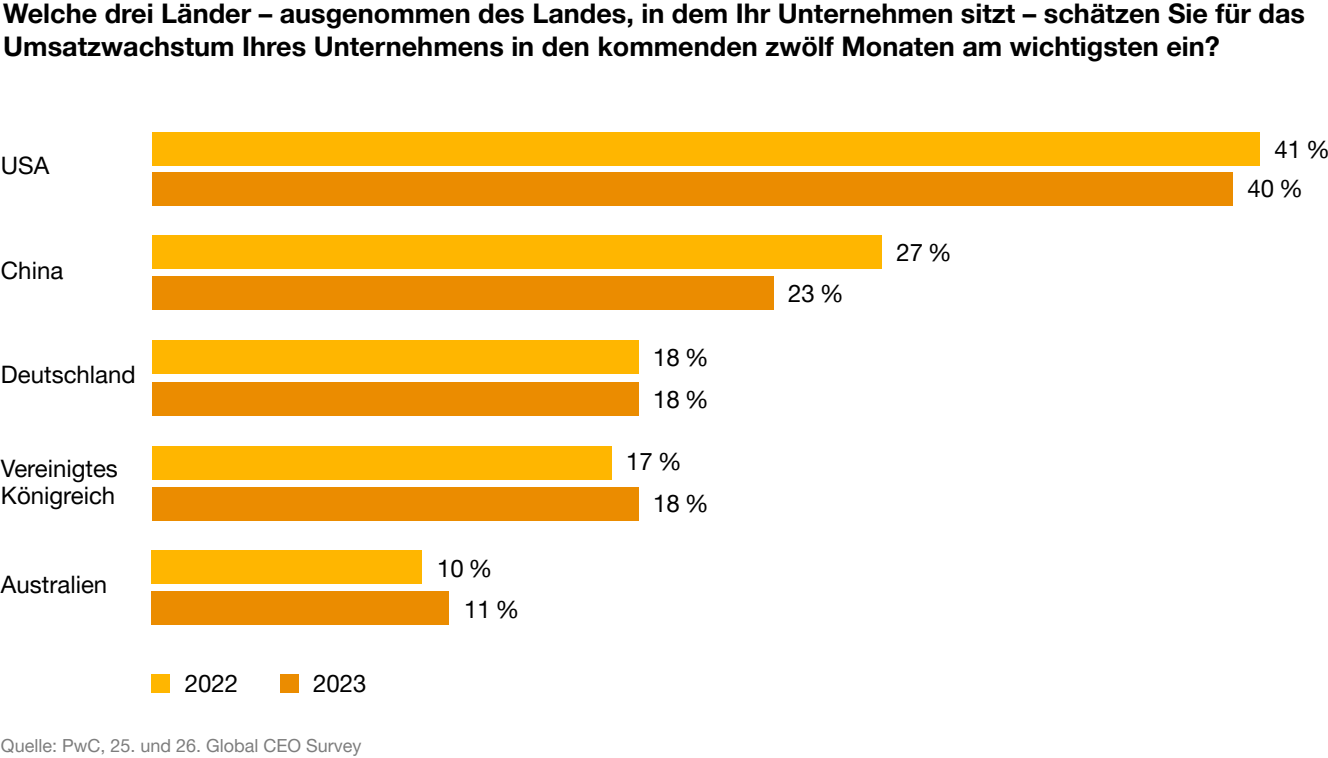
<style>
.page{position:relative;width:1328px;height:758px;background:#fff}
.page>*{position:absolute;margin:0;border:0;box-sizing:border-box;transform-origin:0 0}
.t1{font:700 27px/32.4px "Helvetica Neue LT Pro";color:#000}
.t2{font:24px/27px "Helvetica Neue LT Pro";color:#000}
.t3{font:18px "Helvetica Neue LT Pro";color:#7d7d7d}
</style>
<div class="page">
<div style="left:152px;top:674px;width:18px;height:18px;background:#ffb600"></div>
<div style="left:280px;top:674px;width:18px;height:18px;background:#eb8c00"></div>
<div style="left:152px;top:591px;width:297px;height:34px;background:#eb8c00"></div>
<div style="left:152px;top:550px;width:270px;height:34px;background:#ffb600"></div>
<div style="left:152px;top:487px;width:486px;height:33px;background:#eb8c00"></div>
<div style="left:152px;top:446px;width:459px;height:33px;background:#ffb600"></div>
<div style="left:152px;top:382px;width:486px;height:34px;background:#eb8c00"></div>
<div style="left:152px;top:340px;width:486px;height:33px;background:#ffb600"></div>
<div style="left:152px;top:276px;width:621px;height:34px;background:#eb8c00"></div>
<div style="left:152px;top:235px;width:729px;height:34px;background:#ffb600"></div>
<div style="left:152px;top:172px;width:1080px;height:33px;background:#eb8c00"></div>
<div style="left:152px;top:132px;width:1107px;height:33px;background:#ffb600"></div>
<p class="t1" style="left:3px;top:-3px;width:1303px">Welche drei Länder – ausgenommen des Landes, in dem Ihr Unternehmen sitzt – schätzen Sie für das<br>Umsatzwachstum Ihres Unternehmens in den kommenden zwölf Monaten am wichtigsten ein?</p>
<p class="t2" style="left:1px;top:151px;width:50px">USA</p>
<p class="t2" style="left:1px;top:256px;width:64px">China</p>
<p class="t2" style="left:1px;top:360px;width:136px">Deutschland</p>
<p class="t2" style="left:1px;top:454px;width:118px">Vereinigtes<br>Königreich</p>
<p class="t2" style="left:1px;top:570px;width:108px">Australien</p>
<p class="t2" style="left:185px;top:669px;width:55px">2022</p>
<p class="t2" style="left:313px;top:669px;width:55px">2023</p>
<p class="t3" style="left:1px;top:734px;width:362px">Quelle: PwC, 25. und 26. Global CEO Survey</p>
<p class="t2" style="left:437px;top:554px;width:57px">10 %</p>
<p class="t2" style="left:464px;top:595px;width:57px">11 %</p>
<p class="t2" style="left:653px;top:343px;width:57px">18 %</p>
<p class="t2" style="left:653px;top:385px;width:57px">18 %</p>
<p class="t2" style="left:626px;top:447px;width:57px">17 %</p>
<p class="t2" style="left:653px;top:489px;width:57px">18 %</p>
<p class="t2" style="left:788px;top:279px;width:57px">23 %</p>
<p class="t2" style="left:896px;top:239px;width:57px">27 %</p>
<p class="t2" style="left:1274px;top:135px;width:57px">41 %</p>
<p class="t2" style="left:1247px;top:175px;width:57px">40 %</p>
</div>
